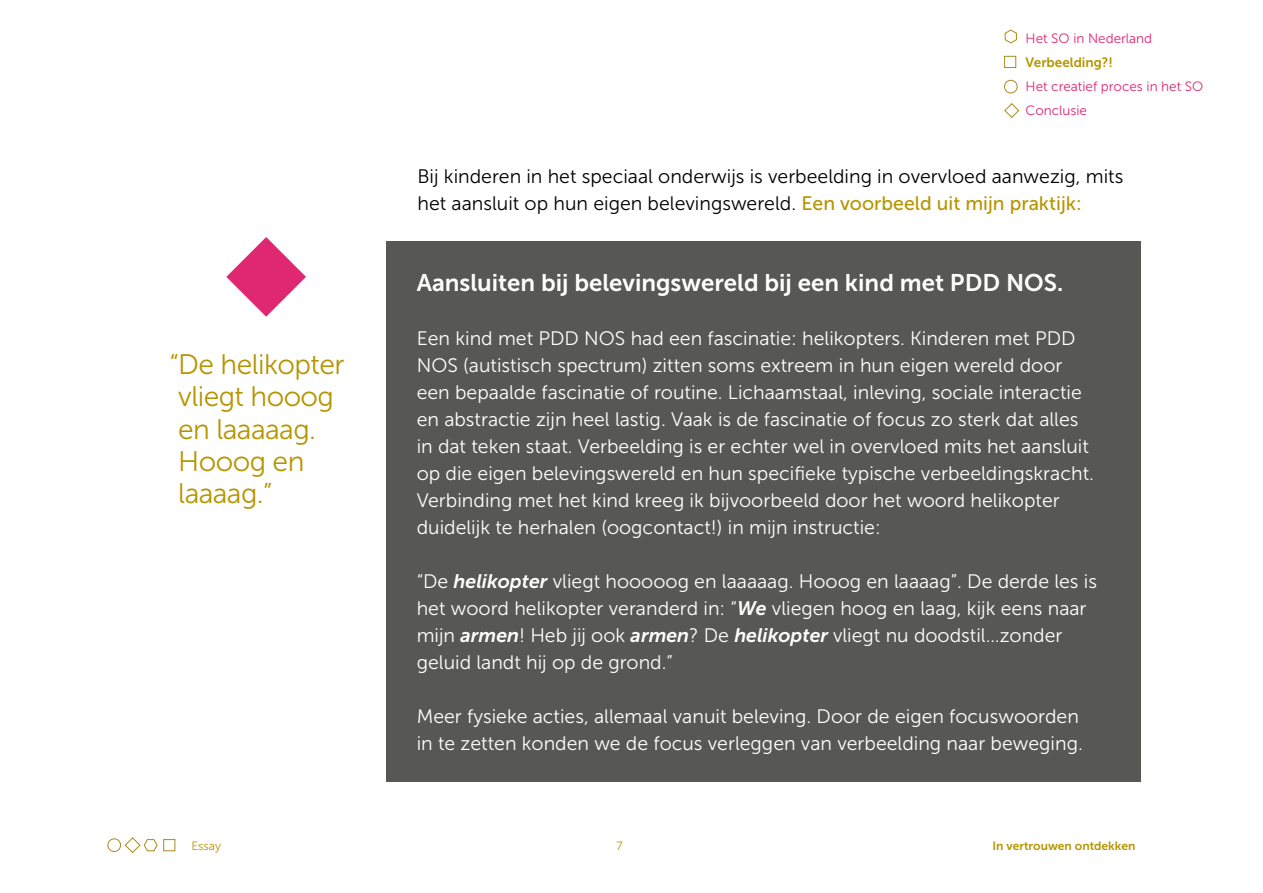
<style>
.page{position:relative;width:1263px;height:893px;background:#fff}
.page>*{position:absolute;margin:0;border:0;box-sizing:border-box;transform-origin:0 0}
.t1{font:28.2px/32.2px "Museo Sans 300";letter-spacing:-.02em;color:#b69500}
.t2{font:24px "Museo Sans 700";color:#fff}
.t3{font:19.5px/27px "Museo Sans 300";color:#fff}
.t4{font:19.5px/27px "Museo Sans 300";color:#000}
.t5{font:13.5px/24px "Museo Sans 300";color:#e02771}
.t6{font:13.5px "Museo Sans 700";color:#b69500}
.t7{font:12px "Museo Sans 700";color:#b69500}
.t8{font:12px "Museo Sans 300";color:#b69500}
.s1{font-family:"Museo Sans 500";color:#b69500}
.s2{font-family:"Museo Sans 700";font-style:italic}
</style>
<div class="page">
<div style="left:108px;top:838px;width:13px;height:14px;border:1px solid #a88c20;border-radius:50%"></div>
<svg style="left:124px;top:837px;width:51px;height:16px"></svg>
<svg style="left:1004px;top:103px;width:15px;height:15px"></svg>
<svg style="left:1004px;top:29px;width:13px;height:39px"></svg>
<div style="left:1004px;top:80px;width:13px;height:13px;border:1px solid #a88c20;border-radius:50%"></div>
<div style="left:386px;top:241px;width:755px;height:540px;background:#575756"></div>
<svg style="left:226px;top:237px;width:80px;height:80px"></svg>
<p class="t5" style="left:1025px;top:26px;width:128px">Het SO in Nederland</p>
<p class="t6" style="left:1025px;top:55px;width:89px">Verbeelding?!</p>
<p class="t5" style="left:1025px;top:74px;width:179px">Het creatief proces in het SO<br>Conclusie</p>
<h1 class="t1" style="left:178px;top:348px;width:168px;text-indent:-9px">“De helikopter vliegt hooog en laaaaag.<br>Hooog en laaaag.”</h1>
<p class="t4" style="left:417px;top:163px;width:707px">Bij kinderen in het speciaal onderwijs is verbeelding in overvloed aanwezig, mits het aansluit op hun eigen belevingswereld. <span class="s1">Een voorbeeld uit mijn praktijk:</span></p>
<p class="t2" style="left:417px;top:269px;width:648px">Aansluiten bij belevingswereld bij een kind met PDD NOS.</p>
<p class="t3" style="left:417px;top:325px;width:679px">Een kind met PDD NOS had een fascinatie: helikopters. Kinderen met PDD NOS (autistisch spectrum) zitten soms extreem in hun eigen wereld door een bepaalde fascinatie of routine. Lichaamstaal, inleving, sociale interactie en abstractie zijn heel lastig. Vaak is de fascinatie of focus zo sterk dat alles in dat teken staat. Verbeelding is er echter wel in overvloed mits het aansluit op die eigen belevingswereld en hun specifieke typische verbeeldingskracht.<br>Verbinding met het kind kreeg ik bijvoorbeeld door het woord helikopter duidelijk te herhalen (oogcontact!) in mijn instructie:</p>
<p class="t3" style="left:417px;top:568px;width:682px">“De <span class="s2">helikopter</span> vliegt hooooog en laaaaag. Hooog en laaaag”. De derde les is het woord helikopter veranderd in: “<span class="s2">We</span> vliegen hoog en laag, kijk eens naar mijn <span class="s2">armen</span>! Heb jij ook <span class="s2">armen</span>? De <span class="s2">helikopter</span> vliegt nu doodstil…zonder geluid landt hij op de grond.”</p>
<p class="t3" style="left:417px;top:703px;width:668px">Meer fysieke acties, allemaal vanuit beleving. Door de eigen focuswoorden in te zetten konden we de focus verleggen van verbeelding naar beweging.</p>
<p class="t8" style="left:191px;top:839px;width:31px">Essay</p>
<p class="t8" style="left:617px;top:839px;width:8px">7</p>
<p class="t7" style="left:992px;top:839px;width:144px">In vertrouwen ontdekken</p>
</div>
